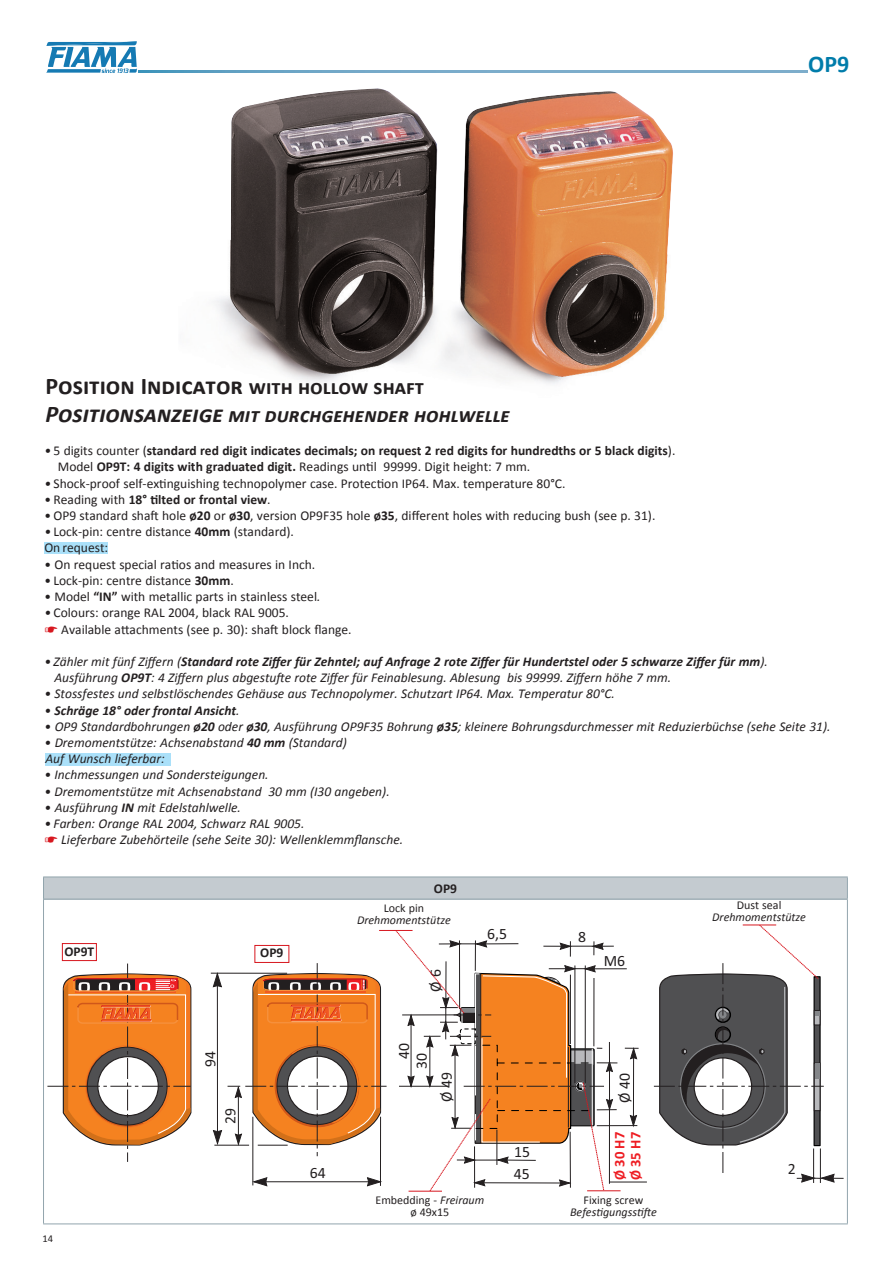
<style>
.page{position:relative;width:893px;height:1263px;background:#fff}
.page>*{position:absolute;margin:0;border:0;box-sizing:border-box;transform-origin:0 0}
.Normale{font:700 24px "Calibri";color:#231f20}
.Normale-2{font:700 24px "Calibri";color:#007caa}
.Normale-3{font:italic 700 21px "Calibri";color:#231f20}
.t1{font:15.75px "Calibri";color:#231f20}
.t2{font:700 14.7px "Calibri";color:#ee1d23}
.Normale-4{font:italic 13.5px "Calibri";color:#231f20}
.Normale-5{font:13.5px "Calibri";color:#231f20}
.Normale-6{font:700 13.5px "Calibri";color:#231f20}
.Normale-7{font:italic 700 13.5px "Calibri";color:#231f20}
.Normale-8{font:12px/12px "Calibri";color:#231f20;text-align:center}
.Normale-9{font:italic 12px "Calibri";color:#231f20}
.Normale-10{font:10.5px "Calibri";color:#231f20}
.t3{font:600 5.25px "Eurostile";color:#fff;scale:1.67 1}
.s1{font-size:21px}
.s2{font-size:24px}
.s3{font-weight:400;font-style:italic}
.s4{font-weight:400}
.s5{font-weight:700}
.s6{font-style:italic}
.s7{font-family:"MS Gothic";color:#d7171f}
.s8{font-family:"MS Gothic";font-style:normal;color:#d7171f}
</style>
<div class="page">
<img style="left:215px;top:88px;width:458px;height:296px">
<hr style="left:820px;top:1148px;width:1px;height:35px;background:#231f20">
<hr style="left:813px;top:1148px;width:1px;height:35px;background:#231f20">
<hr style="left:217px;top:974px;width:1px;height:169px;background:#231f20">
<svg style="left:213px;top:1130px;width:9px;height:14px"></svg>
<svg style="left:213px;top:973px;width:9px;height:14px"></svg>
<hr style="left:253px;top:1117px;width:1px;height:68px;background:#231f20">
<hr style="left:254px;top:1181px;width:127px;height:1px;background:#231f20">
<svg style="left:367px;top:1177px;width:13px;height:9px"></svg>
<svg style="left:253px;top:1177px;width:14px;height:9px"></svg>
<hr style="left:380px;top:1117px;width:1px;height:69px;background:#231f20">
<svg style="left:228px;top:963px;width:159px;height:193px"></svg>
<svg style="left:47px;top:963px;width:145px;height:199px"></svg>
<hr style="left:214px;top:1145px;width:35px;height:1px;background:#231f20">
<hr style="left:610px;top:1182px;width:37px;height:1px;background:#231f20">
<div style="left:254px;top:945px;width:35px;height:18px;border:1px solid #d7171f"></div>
<div style="left:62px;top:943px;width:35px;height:18px;border:1px solid #d7171f"></div>
<hr style="left:409px;top:1191px;width:33px;height:1px;background:#d7171f">
<svg style="left:654px;top:924px;width:190px;height:258px"></svg>
<svg style="left:395px;top:931px;width:244px;height:260px"></svg>
<hr style="left:379px;top:930px;width:34px;height:1px;background:#d7171f">
<div style="left:44px;top:542px;width:64px;height:12px;background:#aae0f9"></div>
<div style="left:45px;top:753px;width:126px;height:13px;background:#aae0f9"></div>
<svg style="left:46px;top:41px;width:91px;height:32px"></svg>
<svg style="left:138px;top:71px;width:670px;height:1px"></svg>
<div style="left:44px;top:877px;width:803px;height:22px;background:#c4cbd0"></div>
<hr style="left:43px;top:876px;width:805px;height:1px;background:#92a5ad">
<svg style="left:43px;top:877px;width:1px;height:22px"></svg>
<svg style="left:847px;top:877px;width:1px;height:22px"></svg>
<hr style="left:43px;top:899px;width:805px;height:1px;background:#92a5ad">
<hr style="left:43px;top:899px;width:1px;height:324px;background:#92a5ad">
<hr style="left:847px;top:899px;width:1px;height:324px;background:#92a5ad">
<hr style="left:43px;top:1223px;width:805px;height:1px;background:#92a5ad">
<p class="Normale" style="left:45px;top:370px;width:380px">Position Indicator <span class="s1">with hollow shaft</span></p>
<p class="Normale-3" style="left:45px;top:402px;width:466px"><span class="s2">Positionsanzeige</span> mit durchgehender hohlwelle</p>
<p class="Normale-2" style="left:808px;top:49px;width:43px">OP9</p>
<p class="Normale-6" style="left:44px;top:442px;width:632px"><span class="s3">•</span> <span class="s4">5 digits counter (</span>standard red digit indicates decimals; on request 2 red digits for hundredths or 5 black digits<span class="s4">).</span></p>
<p class="Normale-5" style="left:58px;top:458px;width:474px">Model <span class="s5">OP9T: 4 digits with graduated digit.</span> Readings until 99999. Digit height: 7 mm.</p>
<p class="Normale-5" style="left:44px;top:475px;width:523px"><span class="s6">•</span> Shock-proof self-extinguishing technopolymer case. Protection IP64. Max. temperature 80°C.</p>
<p class="Normale-6" style="left:44px;top:491px;width:228px"><span class="s4">• Reading with</span> 18° tilted or frontal view<span class="s4">.</span></p>
<p class="Normale-5" style="left:44px;top:507px;width:612px">• OP9 standard shaft hole <span class="s5">ø20</span> or <span class="s5">ø30</span>, version OP9F35 hole <span class="s5">ø35</span>, different holes with reducing bush (see p. 31).</p>
<p class="Normale-5" style="left:44px;top:523px;width:251px"><span class="s6">•</span> Lock-pin: centre distance <span class="s5">40mm</span> (standard).</p>
<p class="Normale-5" style="left:44px;top:556px;width:272px">• On request special ratios and measures in Inch.</p>
<p class="Normale-5" style="left:44px;top:572px;width:191px">• Lock-pin: centre distance <span class="s5">30mm</span>.</p>
<p class="Normale-5" style="left:44px;top:588px;width:278px">• Model <span class="s5">“IN”</span> with metallic parts in stainless steel<span class="s6">.</span></p>
<p class="Normale-5" style="left:44px;top:604px;width:246px"><span class="s6">•</span> Colours: orange RAL 2004, black RAL 9005.</p>
<p class="Normale-5" style="left:44px;top:620px;width:309px"><span class="s7">☛</span> Available attachments (see p. 30): shaft block flange.</p>
<p class="Normale-7" style="left:44px;top:653px;width:725px"><span class="s4">• Zähler mit fünf Ziffern (</span>Standard rote Ziffer für Zehntel; auf Anfrage 2 rote Ziffer für Hundertstel oder 5 schwarze Ziffer für mm<span class="s4">).</span></p>
<p class="Normale-4" style="left:54px;top:668px;width:618px">Ausführung <span class="s5">OP9T</span>: 4 Ziffern plus abgestufte rote Ziffer für Feinablesung. Ablesung bis 99999. Ziffern höhe 7 mm.</p>
<p class="Normale-4" style="left:44px;top:685px;width:572px">• Stossfestes und selbstlöschendes Gehäuse aus Technopolymer. Schutzart IP64. Max. Temperatur 80°C.</p>
<p class="Normale-7" style="left:44px;top:701px;width:197px"><span class="s4">•</span> Schräge 18° oder frontal Ansicht<span class="s4">.</span></p>
<p class="Normale-4" style="left:44px;top:717px;width:788px">• OP9 Standardbohrungen <span class="s5">ø20</span> oder <span class="s5">ø30</span>, Ausführung OP9F35 Bohrung <span class="s5">ø35</span>; kleinere Bohrungsdurchmesser mit Reduzierbüchse (sehe Seite 31).</p>
<p class="Normale-4" style="left:44px;top:733px;width:304px">• Dremomentstütze: Achsenabstand <span class="s5">40 mm</span> (Standard)</p>
<p class="Normale-4" style="left:44px;top:766px;width:226px">• Inchmessungen und Sondersteigungen.</p>
<p class="Normale-4" style="left:44px;top:782px;width:347px">• Dremomentstütze mit Achsenabstand 30 mm (I30 angeben).</p>
<p class="Normale-4" style="left:44px;top:798px;width:198px">• Ausführung <span class="s5">IN</span> mit Edelstahlwelle.</p>
<p class="Normale-4" style="left:44px;top:814px;width:262px">• Farben: Orange RAL 2004, Schwarz RAL 9005.</p>
<p class="Normale-4" style="left:44px;top:830px;width:360px"><span class="s8">☛</span> Lieferbare Zubehörteile (sehe Seite 30): Wellenklemmflansche.</p>
<p class="Normale-5" style="left:44px;top:539px;width:65px">On request:</p>
<p class="Normale-4" style="left:45px;top:749px;width:121px">Auf Wunsch lieferbar:</p>
<p class="Normale-6" style="left:64px;top:942px;width:31px">OP9T</p>
<p class="Normale-6" style="left:260px;top:944px;width:25px">OP9</p>
<p class="t3" style="left:170px;top:983px;width:4px">0</p>
<p class="t1" style="left:200px;top:1067px;width:17px;rotate:-90deg">94</p>
<p class="t1" style="left:220px;top:1124px;width:17px;rotate:-90deg">29</p>
<p class="Normale-10" style="left:42px;top:1231px;width:12px">14</p>
<p class="t1" style="left:310px;top:1163px;width:17px">64</p>
<p class="Normale-6" style="left:434px;top:880px;width:25px">OP9</p>
<p class="Normale-8" style="left:384px;top:902px;width:42px">Lock pin</p>
<p class="Normale-9" style="left:357px;top:911px;width:95px">Drehmomentstütze</p>
<p class="t1" style="left:426px;top:992px;width:25px;rotate:-90deg">Ø 6</p>
<p class="t1" style="left:487px;top:923px;width:21px">6,5</p>
<p class="t1" style="left:394px;top:1059px;width:17px;rotate:-90deg">40</p>
<p class="t1" style="left:412px;top:1069px;width:17px;rotate:-90deg">30</p>
<p class="t1" style="left:437px;top:1102px;width:31px;rotate:-90deg">Ø 49</p>
<p class="Normale-8" style="left:376px;top:1194px;width:110px">Embedding - <span class="s6">Freiraum </span>ø 49x15</p>
<p class="t1" style="left:514px;top:1142px;width:17px">15</p>
<p class="t1" style="left:514px;top:1163px;width:17px">45</p>
<p class="t1" style="left:578px;top:927px;width:9px">8</p>
<p class="t1" style="left:604px;top:951px;width:23px">M6</p>
<p class="t1" style="left:615px;top:1103px;width:31px;rotate:-90deg">Ø 40</p>
<p class="t2" style="left:610px;top:1180px;width:50px;rotate:-90deg">Ø 30 H7</p>
<p class="t2" style="left:626px;top:1180px;width:50px;rotate:-90deg">Ø 35 H7</p>
<p class="Normale-8" style="left:584px;top:1194px;width:61px">Fixing screw</p>
<p class="Normale-9" style="left:570px;top:1204px;width:88px">Befestigungsstifte</p>
<p class="Normale-8" style="left:737px;top:899px;width:46px">Dust seal</p>
<p class="Normale-9" style="left:712px;top:909px;width:95px">Drehmomentstütze</p>
<p class="t1" style="left:788px;top:1158px;width:9px">2</p>
</div>
